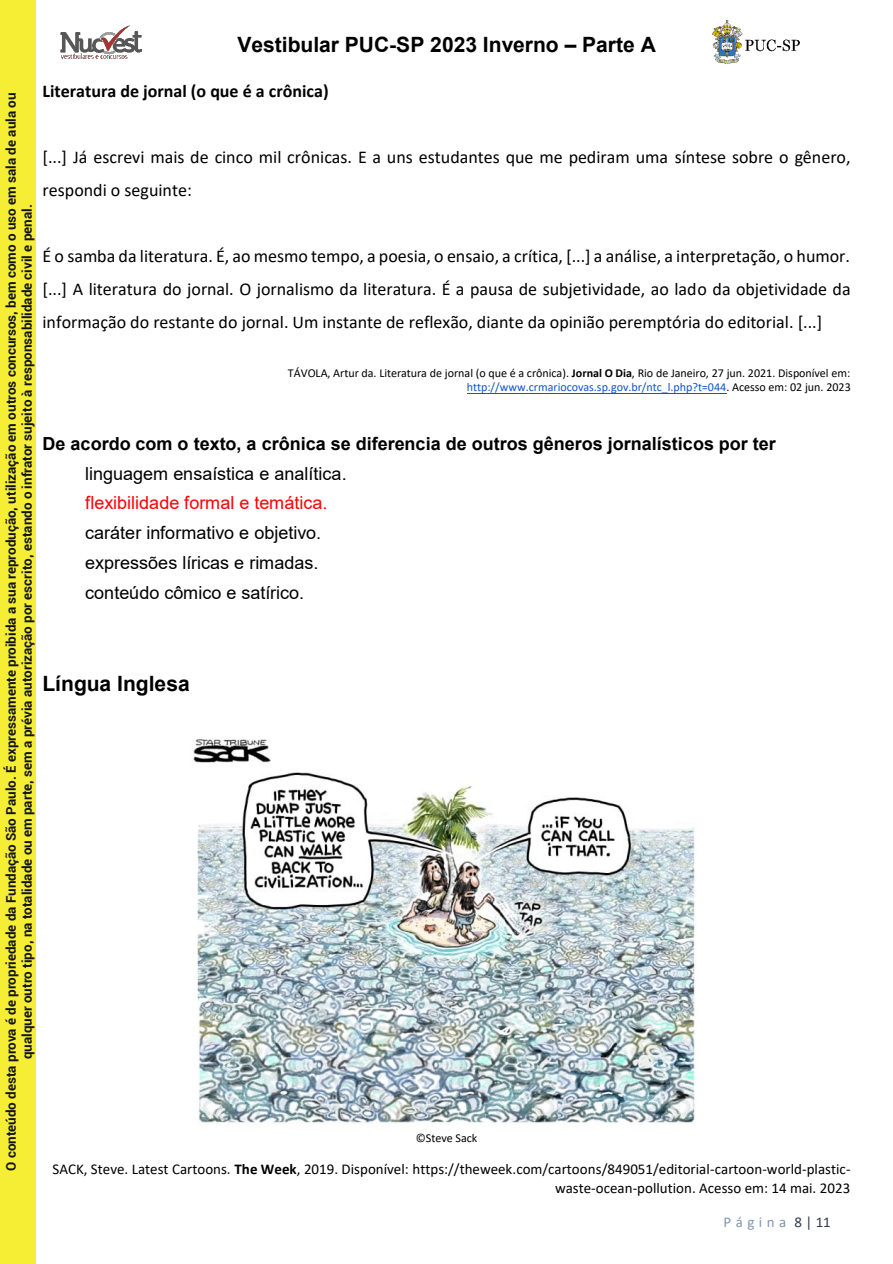
<style>
.page{position:relative;width:893px;height:1264px;background:#fff}
.page>*{position:absolute;margin:0;border:0;box-sizing:border-box;transform-origin:0 0}
.t1{font:700 21px "Arial";color:#000}
.t2{font:18px/33px "Calibri";color:#000}
.t3{font:18px/29.7px "Arial";color:#000}
.t4{font:700 18px "Arial";color:#000}
.t5{font:700 18px "Calibri";color:#000}
.t6{font:18px "Arial";color:#f00}
.t7{font:15px/18.5px "Calibri";color:#000;text-align:right}
.t8{font:15px "Calibri";letter-spacing:.3em;color:#8496b0}
.t9{font:700 13.35px/16px "Roboto";color:#111416;text-align:center}
.t10{font:12px/14.7px "Calibri";letter-spacing:-.005em;color:#000;text-align:right}
.s1{font-weight:700}
.s2{color:#15c}
.s3{color:#323e4f}
</style>
<div class="page">
<img style="left:60px;top:25px;width:82px;height:34px">
<img style="left:712px;top:20px;width:88px;height:44px">
<hr style="left:466px;top:392px;width:260px;height:1px;background:#15c">
<img style="left:193px;top:739px;width:503px;height:385px">
<div style="left:0;top:0;width:36px;height:1263px;background:#f6ee34"></div>
<p class="t1" style="left:237px;top:29px;width:420px">Vestibular PUC-SP 2023 Inverno – Parte A</p>
<p class="t9" style="left:3px;top:1170px;width:1079px;rotate:-90deg">O conteúdo desta prova é de propriedade da Fundação São Paulo. É expressamente proibida a sua reprodução, utilização em outros concursos, bem como o uso em sala de aula ou qualquer outro tipo, na totalidade ou em parte, sem a prévia autorização por escrito, estando o infrator sujeito à responsabilidade civil e penal.</p>
<p class="t5" style="left:42px;top:79px;width:287px">Literatura de jornal (o que é a crônica)</p>
<p class="t2" style="left:42px;top:142px;width:809px">[...] Já escrevi mais de cinco mil crônicas. E a uns estudantes que me pediram uma síntese sobre o gênero, respondi o seguinte:</p>
<p class="t2" style="left:42px;top:240px;width:809px;text-align:justify">É o samba da literatura. É, ao mesmo tempo, a poesia, o ensaio, a crítica, [...] a análise, a interpretação, o humor. [...] A literatura do jornal. O jornalismo da literatura. É a pausa de subjetividade, ao lado da objetividade da informação do restante do jornal. Um instante de reflexão, diante da opinião peremptória do editorial. [...]</p>
<p class="t10" style="left:288px;top:366px;width:564px">TÁVOLA, Artur da. Literatura de jornal (o que é a crônica). <span class="s1">Jornal O Dia</span>, Rio de Janeiro, 27 jun. 2021. Disponível em: <span class="s2">http://www.crmariocovas.sp.gov.br/ntc_l.php?t=044</span>. Acesso em: 02 jun. 2023</p>
<p class="t4" style="left:42px;top:431px;width:735px">De acordo com o texto, a crônica se diferencia de outros gêneros jornalísticos por ter</p>
<p class="t3" style="left:85px;top:458px;width:263px">linguagem ensaística e analítica.</p>
<p class="t6" style="left:85px;top:490px;width:244px">flexibilidade formal e temática.</p>
<p class="t3" style="left:85px;top:518px;width:237px">caráter informativo e objetivo. expressões líricas e rimadas. conteúdo cômico e satírico.</p>
<p class="t1" style="left:42px;top:668px;width:149px">Língua Inglesa</p>
<p class="t10" style="left:416px;top:1130px;width:63px">©Steve Sack</p>
<p class="t7" style="left:53px;top:1160px;width:799px">SACK, Steve. Latest Cartoons. <span class="s1">The Week</span>, 2019. Disponível: https://theweek.com/cartoons/849051/editorial-cartoon-world-plastic&shy;waste-ocean-pollution. Acesso em: 14 mai. 2023</p>
<p class="t8" style="left:723px;top:1211px;width:109px">Página <span class="s3">8| 11</span></p>
</div>
